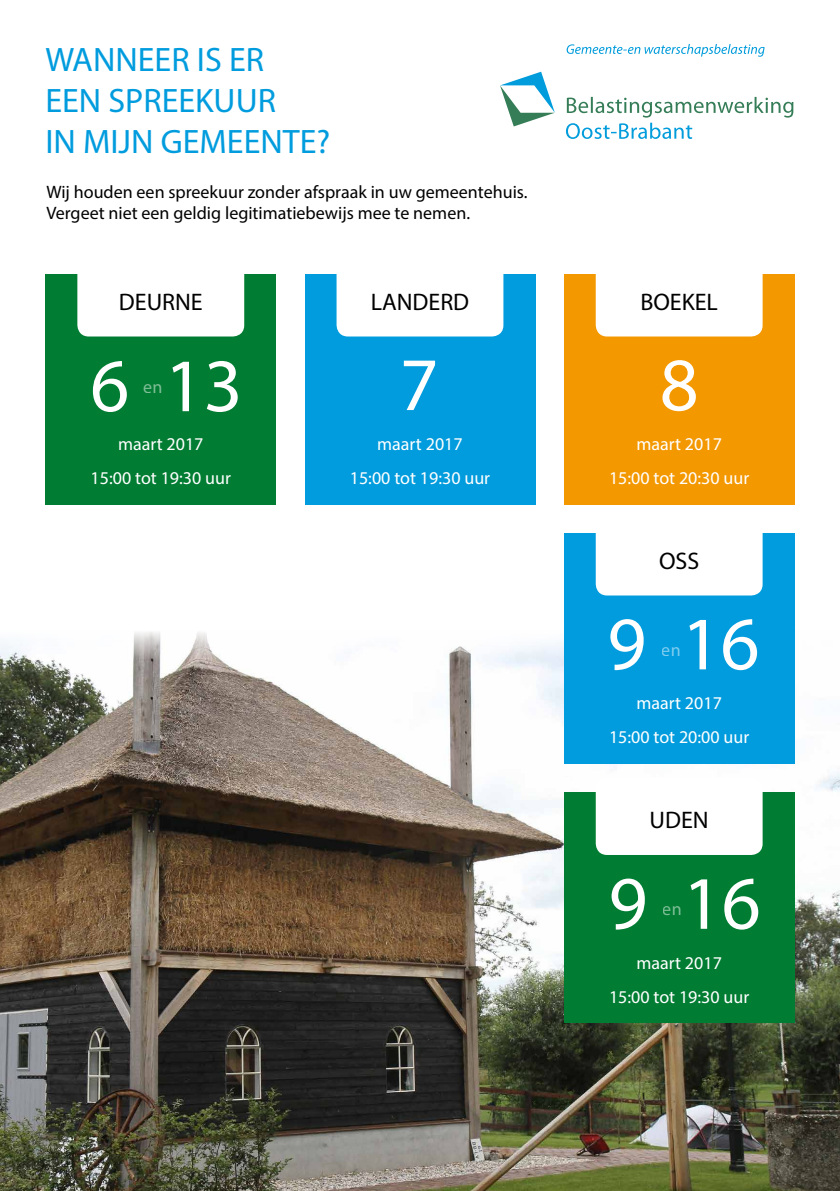
<style>
.page{position:relative;width:840px;height:1191px;background:#fff}
.page>*{position:absolute;margin:0;border:0;box-sizing:border-box;transform-origin:0 0}
.t1{font:76px "Myriad Pro";color:#fff}
.t2{font:34px/40.8px "Myriad Pro";color:#009cde}
.t3{font:24px "Myriad Pro";color:#000}
.t4{font:18px/34px "Myriad Pro";color:#fff;text-align:center}
.t5{font:18px/21.6px "Myriad Pro";color:#000}
</style>
<div class="page">
<img style="left:0;top:661px;width:839px;height:530px">
<svg style="left:500px;top:72px;width:54px;height:54px"></svg>
<svg style="left:566px;top:97px;width:227px;height:42px"></svg>
<svg style="left:566px;top:44px;width:198px;height:13px"></svg>
<div style="left:45px;top:274px;width:231px;height:231px;background:#007d32"></div>
<div style="left:304px;top:274px;width:231px;height:231px;background:#009cde"></div>
<div style="left:563px;top:274px;width:231px;height:231px;background:#f49800"></div>
<div style="left:77px;top:259px;width:167px;height:77px;background:#fff;border-radius:11px"></div>
<div style="left:336px;top:259px;width:167px;height:77px;background:#fff;border-radius:11px"></div>
<div style="left:595px;top:259px;width:167px;height:77px;background:#fff;border-radius:11px"></div>
<div style="left:563px;top:533px;width:231px;height:230px;background:#009cde"></div>
<div style="left:595px;top:518px;width:167px;height:77px;background:#fff;border-radius:11px"></div>
<div style="left:563px;top:792px;width:231px;height:231px;background:#007d32"></div>
<div style="left:595px;top:777px;width:167px;height:78px;background:#fff;border-radius:11px"></div>
<h2 class="t2" style="left:45px;top:39px;width:286px">WANNEER IS ER<br>EEN SPREEKUUR<br>IN MIJN GEMEENTE?</h2>
<p class="t5" style="left:46px;top:181px;width:482px">Wij houden een spreekuur zonder afspraak in uw gemeentehuis.<br>Vergeet niet een geldig legitimatiebewijs mee te nemen.</p>
<h3 class="t3" style="left:119px;top:287px;width:85px">DEURNE</h3>
<h3 class="t3" style="left:370px;top:287px;width:100px">LANDERD</h3>
<h3 class="t3" style="left:640px;top:287px;width:79px">BOEKEL</h3>
<h1 class="t1" style="left:90px;top:339px;width:154px">6 13</h1>
<h1 class="t1" style="left:399px;top:338px;width:40px">7</h1>
<h1 class="t1" style="left:659px;top:338px;width:40px">8</h1>
<p class="t4" style="left:143px;top:369px;width:21px">en</p>
<p class="t4" style="left:91px;top:427px;width:142px">maart 2017<br>15:00 tot 19:30 uur</p>
<p class="t4" style="left:349px;top:427px;width:142px">maart 2017<br>15:00 tot 19:30 uur</p>
<p class="t4" style="left:608px;top:427px;width:142px">maart 2017<br>15:00 tot 20:30 uur</p>
<h3 class="t3" style="left:658px;top:546px;width:42px">OSS</h3>
<h1 class="t1" style="left:607px;top:597px;width:154px">9 16</h1>
<p class="t4" style="left:661px;top:632px;width:21px">en</p>
<p class="t4" style="left:608px;top:686px;width:142px">maart 2017<br>15:00 tot 20:00 uur</p>
<h3 class="t3" style="left:649px;top:805px;width:61px">UDEN</h3>
<h1 class="t1" style="left:608px;top:856px;width:40px">9</h1>
<p class="t4" style="left:662px;top:892px;width:21px">en</p>
<h1 class="t1" style="left:682px;top:856px;width:79px">16</h1>
<p class="t4" style="left:608px;top:945px;width:142px">maart 2017<br>15:00 tot 19:30 uur</p>
</div>
